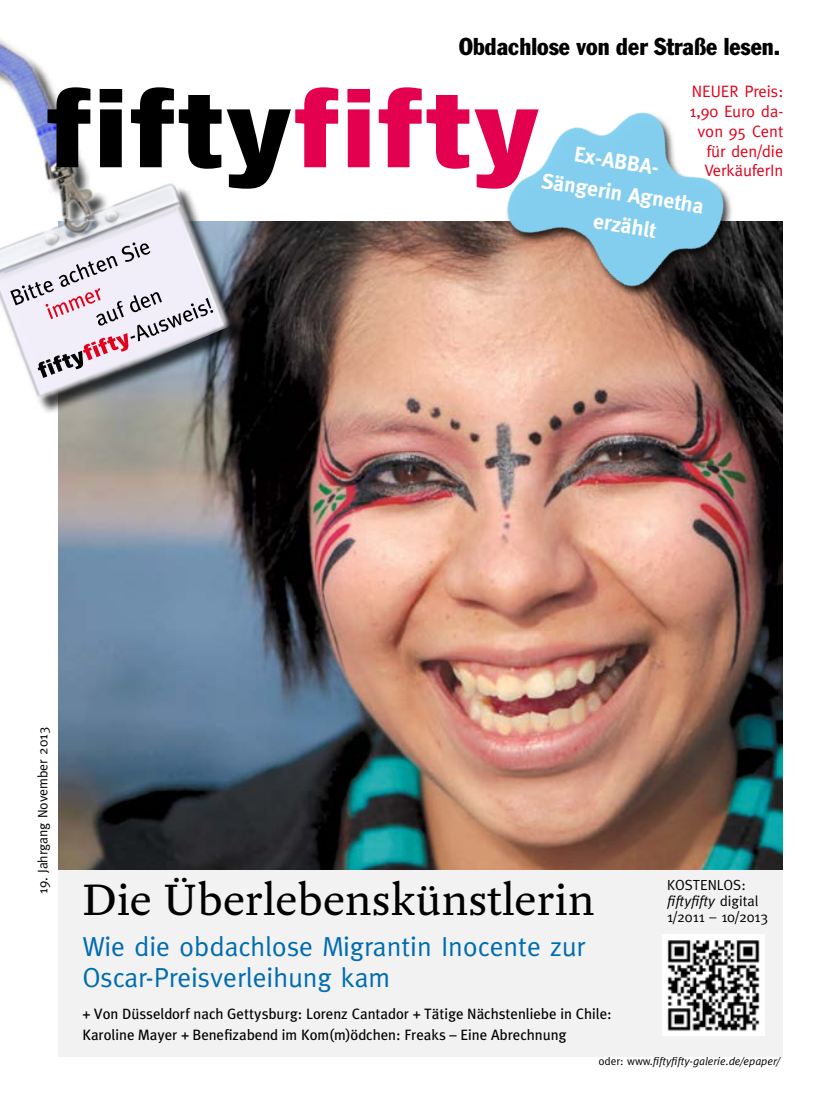
<style>
.page{position:relative;width:833px;height:1099px;background:#fff}
.page>*{position:absolute;margin:0;border:0;box-sizing:border-box;transform-origin:0 0}
.t1{font:800 100px "Soho Gothic Std";color:#000}
.Headline_2{font:47.5px "Yoga OT";color:#000}
.Subline_2{font:27.5px "Meta";color:#006cb0}
.t2{font:condensed 24px "Franklin Gothic";color:#000}
.Hervorhebung{font:700 21.5px/31.2px "Meta";color:#fff}
.t3{font:16.5px/19.9px "Meta";color:#e2001a;text-align:right}
.Hervorhebung-2{font:15px "Meta";letter-spacing:.005em;color:#000}
.Subline_2-2{font:14.62px "Meta";color:#000}
.Subline_2-3{font:italic 14.62px "Meta";color:#000}
.Titelseite_Headline{font:13.75px "Meta";color:#000}
.Subline_2-4{font:italic 11.25px "Meta";color:#000}
.s1{color:#e3004f}
.s2{font-style:normal}
</style>
<div class="page">
<img style="left:58px;top:221px;width:724px;height:648px">
<div style="left:0;top:8px;width:244px;height:407px;background:#000;opacity:.75"></div>
<img style="left:0;top:8px;width:235px;height:399px">
<svg style="left:10px;top:242px;width:203px;height:136px;background:#cec8d2"></svg>
<div style="left:58px;top:869px;width:724px;height:187px;background:#f2f2f3"></div>
<img style="left:480px;top:112px;width:275px;height:206px">
<img style="left:663px;top:934px;width:101px;height:101px">
<p class="t2" style="left:459px;top:32px;width:323px">Obdachlose von der Straße lesen.</p>
<p class="t1" style="left:45px;top:64px;width:497px">fifty<span class="s1">fifty</span></p>
<p class="t3" style="left:692px;top:81px;width:93px">NEUER Preis:</p>
<p class="t3" style="left:689px;top:101px;width:95px">1,90 Euro da&shy;von 95 Cent für den/die<br>VerkäuferIn</p>
<p class="Hervorhebung" style="left:577px;top:138px;width:87px;rotate:9deg">Ex-ABBA-</p>
<p class="Hervorhebung" style="left:601px;top:174px;width:107px;text-indent:-58px;rotate:9deg">Sängerin Agnetha erzählt</p>
<p class="Titelseite_Headline" style="left:35px;top:893px;width:168px;rotate:-90deg">19. Jahrgang November 2013</p>
<p class="Headline_2" style="left:82px;top:874px;width:514px">Die Überlebenskünstlerin</p>
<p class="Subline_2" style="left:82px;top:930px;width:504px">Wie die obdachlose Migrantin Inocente zur</p>
<p class="Subline_2" style="left:82px;top:961px;width:309px">Oscar-Preisverleihung kam</p>
<p class="Hervorhebung-2" style="left:82px;top:1005px;width:531px">+ Von Düsseldorf nach Gettysburg: Lorenz Cantador + Tätige Nächstenliebe in Chile:</p>
<p class="Hervorhebung-2" style="left:82px;top:1025px;width:485px">Karoline Mayer + Benefizabend im Kom(m)ödchen: Freaks – Eine Abrechnung</p>
<p class="Subline_2-2" style="left:667px;top:876px;width:80px">KOSTENLOS:</p>
<p class="Subline_2-3" style="left:667px;top:892px;width:93px">fiftyfifty <span class="s2">digital</span></p>
<p class="Subline_2-2" style="left:667px;top:908px;width:103px">1/2011 – 10/2013</p>
<p class="Subline_2-4" style="left:598px;top:1054px;width:183px"><span class="s2">oder: www.</span>fiftyfifty-galerie.de/epaper/</p>
</div>
